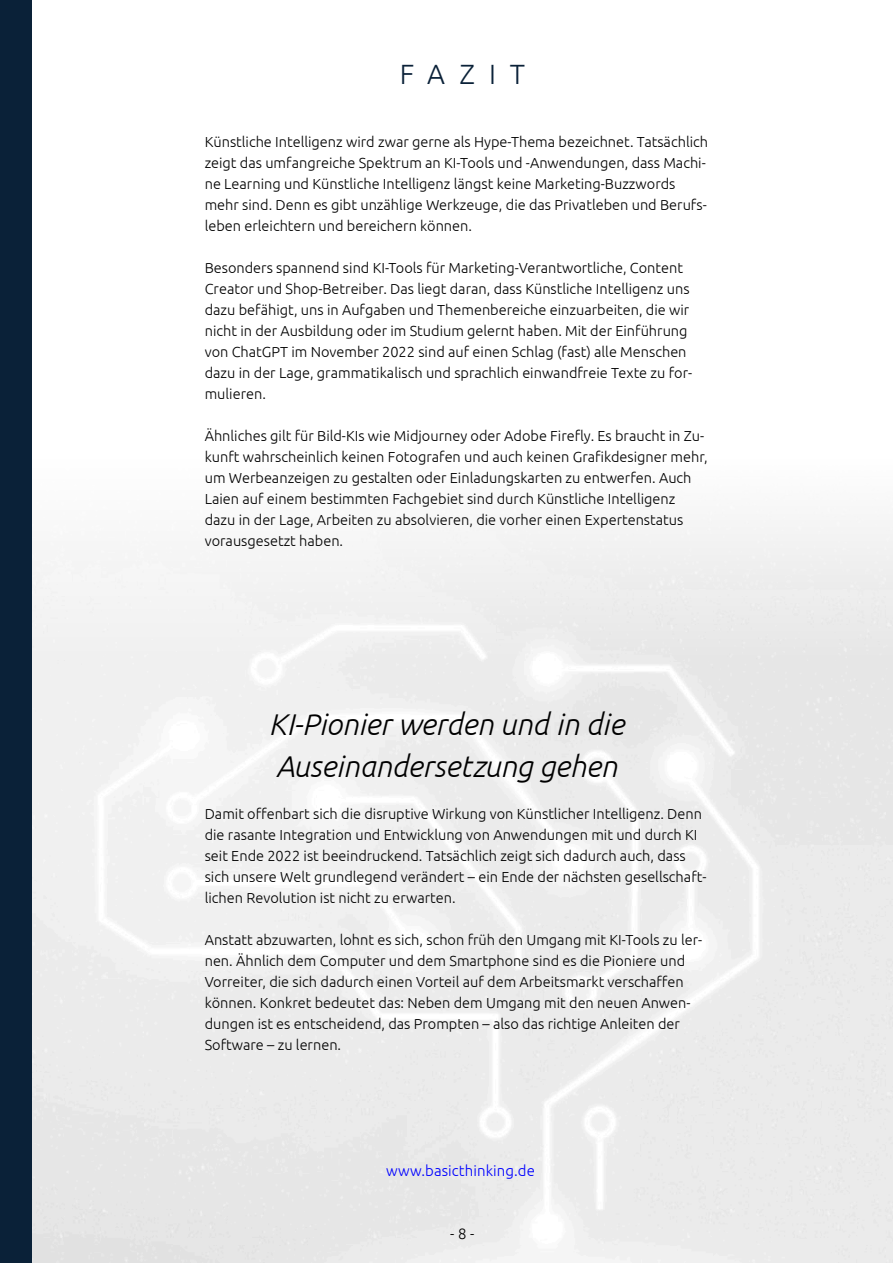
<style>
.page{position:relative;width:893px;height:1263px;background:#fff}
.page>*{position:absolute;margin:0;border:0;box-sizing:border-box;transform-origin:0 0}
.t1{font:italic 300 30px/42px "Ubuntu";color:#000}
.t2{font:300 27.9px "Ubuntu";letter-spacing:.5em;color:#0a2138}
.t3{font:300 15px "Ubuntu";letter-spacing:.005em;color:#00f}
.t4{font:300 15px "Ubuntu";color:#000}
.t5{font:300 14.55px/21px "Ubuntu";color:#000}
</style>
<div class="page">
<div style="left:0;top:0;width:32px;height:1263px;background:#0a2138"></div>
<h2 class="t2" style="left:400px;top:62px;width:127px">FAZIT</h2>
<p class="t5" style="left:205px;top:132px;width:505px">Künstliche Intelligenz wird zwar gerne als Hype-Thema bezeichnet. Tatsächlich zeigt das umfangreiche Spektrum an KI-Tools und -Anwendungen, dass Machi&shy;ne Learning und Künstliche Intelligenz längst keine Marketing-Buzzwords mehr sind. Denn es gibt unzählige Werkzeuge, die das Privatleben und Berufs&shy;leben erleichtern und bereichern können.</p>
<p class="t5" style="left:205px;top:258px;width:489px">Besonders spannend sind KI-Tools für Marketing-Verantwortliche, Content Creator und Shop-Betreiber. Das liegt daran, dass Künstliche Intelligenz uns dazu befähigt, uns in Aufgaben und Themenbereiche einzuarbeiten, die wir nicht in der Ausbildung oder im Studium gelernt haben. Mit der Einführung von ChatGPT im November 2022 sind auf einen Schlag (fast) alle Menschen dazu in der Lage, grammatikalisch und sprachlich einwandfreie Texte zu for&shy;mulieren.</p>
<p class="t5" style="left:205px;top:426px;width:505px">Ähnliches gilt für Bild-KIs wie Midjourney oder Adobe Firefly. Es braucht in Zu&shy;kunft wahrscheinlich keinen Fotografen und auch keinen Grafikdesigner mehr, um Werbeanzeigen zu gestalten oder Einladungskarten zu entwerfen. Auch Laien auf einem bestimmten Fachgebiet sind durch Künstliche Intelligenz dazu in der Lage, Arbeiten zu absolvieren, die vorher einen Expertenstatus vorausgesetzt haben.</p>
<h1 class="t1" style="left:269px;top:705px;width:356px">KI-Pionier werden und in die<br>Auseinandersetzung gehen</h1>
<p class="t5" style="left:205px;top:804px;width:503px">Damit offenbart sich die disruptive Wirkung von Künstlicher Intelligenz. Denn die rasante Integration und Entwicklung von Anwendungen mit und durch KI seit Ende 2022 ist beeindruckend. Tatsächlich zeigt sich dadurch auch, dass sich unsere Welt grundlegend verändert – ein Ende der nächsten gesellschaft&shy;lichen Revolution ist nicht zu erwarten.</p>
<p class="t5" style="left:205px;top:930px;width:499px">Anstatt abzuwarten, lohnt es sich, schon früh den Umgang mit KI-Tools zu ler&shy;nen. Ähnlich dem Computer und dem Smartphone sind es die Pioniere und Vorreiter, die sich dadurch einen Vorteil auf dem Arbeitsmarkt verschaffen können. Konkret bedeutet das: Neben dem Umgang mit den neuen Anwen&shy;dungen ist es entscheidend, das Prompten – also das richtige Anleiten der Software – zu lernen.</p>
<p class="t3" style="left:386px;top:1164px;width:150px">www.basicthinking.de</p>
<p class="t4" style="left:450px;top:1227px;width:26px">- 8 -</p>
</div>
